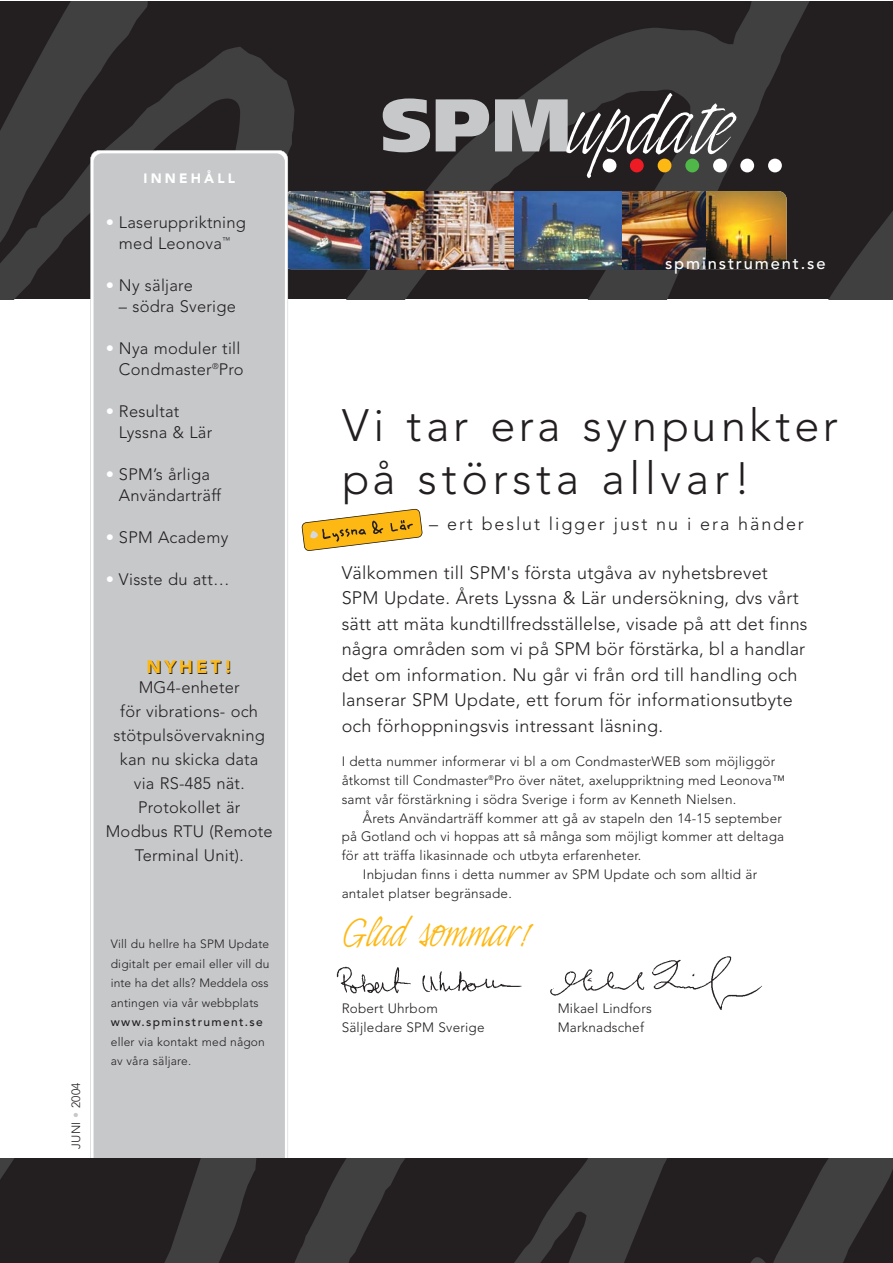
<style>
.page{position:relative;width:893px;height:1263px;background:#fff}
.page>*{position:absolute;margin:0;border:0;box-sizing:border-box;transform-origin:0 0}
.t1{font:300 45px/52.5px "Avenir";letter-spacing:.105em;color:#231f20}
.t2{font:40.5px "Indy Italic Plain";color:#fdb813}
.t3{font:300 18px/25.5px "Avenir";letter-spacing:.015em;color:#231f20}
.t4{font:300 18px "Avenir";letter-spacing:.105em;color:#231f20}
.t5{font:900 18px "Avenir";letter-spacing:.175em;color:#fdb813}
.t6{font:300 16.5px/24px "Avenir";letter-spacing:.015em;color:#231f20;text-align:center}
.t7{font:500 16.5px "Avenir";letter-spacing:.11em;color:#fff}
.t8{font:300 13.5px/18.8px "Avenir";letter-spacing:.015em;color:#231f20}
.t9{font:900 13.5px "Avenir";letter-spacing:.235em;color:#fff}
.t10{font:300 12px/19.5px "Avenir";letter-spacing:.015em;color:#231f20;text-align:justify}
.t11{font:500 12px "Avenir";letter-spacing:.11em;color:#231f20}
.s1{color:#fff}
.s2{color:#c6c8ca}
.s3{font-size:36px}
</style>
<div class="page">
<svg style="left:0;top:1px;width:245px;height:298px;background:#302e2f"></svg>
<svg style="left:245px;top:1px;width:647px;height:298px;background:#2a2728"></svg>
<svg style="left:703px;top:6px;width:189px;height:293px;background:#292627"></svg>
<img style="left:283px;top:191px;width:95px;height:78px;border-radius:9px">
<img style="left:513px;top:191px;width:109px;height:78px">
<img style="left:371px;top:191px;width:142px;height:78px">
<img style="left:700px;top:191px;width:87px;height:78px;border-radius:9px">
<img style="left:622px;top:191px;width:83px;height:78px">
<svg style="left:383px;top:98px;width:47px;height:54px;background:#979799"></svg>
<svg style="left:436px;top:99px;width:53px;height:52px;background:#9a9b9d"></svg>
<svg style="left:495px;top:93px;width:241px;height:85px;background:#5f5d5e"></svg>
<div style="left:603px;top:159px;width:13px;height:13px;background:#fff;border-radius:50%"></div>
<div style="left:740px;top:159px;width:14px;height:13px;background:#fff;border-radius:50%"></div>
<div style="left:685px;top:159px;width:14px;height:13px;background:#50b848;border-radius:50%"></div>
<div style="left:658px;top:159px;width:13px;height:13px;background:#fdb813;border-radius:50%"></div>
<div style="left:630px;top:159px;width:14px;height:13px;background:#ed1c24;border-radius:50%"></div>
<div style="left:713px;top:159px;width:14px;height:13px;background:#fff;border-radius:50%"></div>
<div style="left:768px;top:159px;width:14px;height:13px;background:#fff;border-radius:50%"></div>
<div style="left:90px;top:150px;width:198px;height:1060px;border:1px solid #c6c8ca;border-radius:9px"></div>
<div style="left:94px;top:153px;width:191px;height:1029px;background:#c6c8ca;border-radius:9px"></div>
<svg style="left:0;top:1158px;width:245px;height:105px;background:#292627"></svg>
<svg style="left:245px;top:1158px;width:458px;height:105px;background:#2c292a"></svg>
<svg style="left:703px;top:1158px;width:189px;height:105px;background:#2d2b2c"></svg>
<svg style="left:301px;top:509px;width:122px;height:42px"></svg>
<img style="left:336px;top:966px;width:186px;height:28px">
<img style="left:550px;top:956px;width:212px;height:54px">
<p class="t9" style="left:143px;top:173px;width:93px">INNEHÅLL</p>
<p class="t6" style="left:106px;top:213px;width:142px;line-height:21px"><span class="s1">•</span> Laseruppriktning med Leonova<sup>™</sup></p>
<p class="t6" style="left:106px;top:275px;width:89px"><span class="s1">•</span> Ny säljare</p>
<p class="t6" style="left:119px;top:296px;width:118px">– södra Sverige</p>
<p class="t6" style="left:106px;top:339px;width:140px;line-height:21px;text-align:right"><span class="s1">•</span> Nya moduler till<br>Condmaster<sup>®</sup>Pro</p>
<p class="t6" style="left:119px;top:402px;width:95px;line-height:21px;text-align:left;text-indent:-13px"><span class="s1">•</span> Resultat<br>Lyssna &amp; Lär</p>
<p class="t6" style="left:119px;top:465px;width:104px;line-height:21px;text-align:left;text-indent:-13px"><span class="s1">•</span> SPM’s årliga<br>Användarträff</p>
<p class="t6" style="left:106px;top:527px;width:124px"><span class="s1">•</span> SPM Academy</p>
<p class="t6" style="left:106px;top:569px;width:125px"><span class="s1">•</span> Visste du att…</p>
<h3 class="t5" style="left:146px;top:659px;width:87px">NYHET!</h3>
<p class="t6" style="left:106px;top:677px;width:169px">MG4-enheter<br>för vibrations- och stötpulsövervakning kan nu skicka data<br>via RS-485 nät.<br>Protokollet är<br>Modbus RTU (Remote<br>Terminal Unit).</p>
<p class="t10" style="left:67px;top:1148px;width:68px;rotate:-90deg">JUNI <span class="s2">•</span> 2004</p>
<p class="t10" style="left:111px;top:935px;width:160px">Vill du hellre ha SPM Update digitalt per email eller vill du inte ha det alls? Meddela oss antingen via vår webbplats</p>
<p class="t11" style="left:111px;top:1017px;width:153px">www.spminstrument.se</p>
<p class="t10" style="left:111px;top:1033px;width:156px">eller via kontakt med någon av våra säljare.</p>
<p class="t7" style="left:665px;top:257px;width:162px">spminstrument.se</p>
<h1 class="t1" style="left:342px;top:403px;width:497px">Vi tar era synpunkter på största allvar!</h1>
<h3 class="t4" style="left:429px;top:516px;width:376px">– ert beslut ligger just nu i era händer</h3>
<p class="t3" style="left:342px;top:561px;width:467px">Välkommen till SPM's första utgåva av nyhetsbrevet SPM Update. Årets Lyssna &amp; Lär undersökning, dvs vårt sätt att mäta kundtillfredsställelse, visade på att det finns några områden som vi på SPM bör förstärka, bl a handlar det om information. Nu går vi från ord till handling och lanserar SPM Update, ett forum för informationsutbyte och förhoppningsvis intressant läsning.</p>
<p class="t8" style="left:342px;top:753px;width:445px">I detta nummer informerar vi bl a om CondmasterWEB som möjliggör åtkomst till Condmaster<sup>®</sup>Pro över nätet, axeluppriktning med Leonova™ samt vår förstärkning i södra Sverige i form av Kenneth Nielsen.</p>
<p class="t8" style="left:363px;top:810px;width:420px">Årets Användarträff kommer att gå av stapeln den 14-15 september</p>
<p class="t8" style="left:342px;top:828px;width:444px">på Gotland och vi hoppas att så många som möjligt kommer att deltaga</p>
<p class="t8" style="left:342px;top:847px;width:301px">för att träffa likasinnade och utbyta erfarenheter.</p>
<p class="t8" style="left:363px;top:866px;width:396px">Inbjudan finns i detta nummer av SPM Update och som alltid är</p>
<p class="t8" style="left:342px;top:885px;width:172px">antalet platser begränsade.</p>
<h2 class="t2" style="left:342px;top:909px;width:190px">Glad sommar<span class="s3">!</span></h2>
<p class="t8" style="left:342px;top:1000px;width:98px">Robert Uhrbom</p>
<p class="t8" style="left:558px;top:1000px;width:96px">Mikael Lindfors</p>
<p class="t8" style="left:342px;top:1019px;width:144px">Säljledare SPM Sverige</p>
<p class="t8" style="left:558px;top:1019px;width:88px">Marknadschef</p>
</div>
